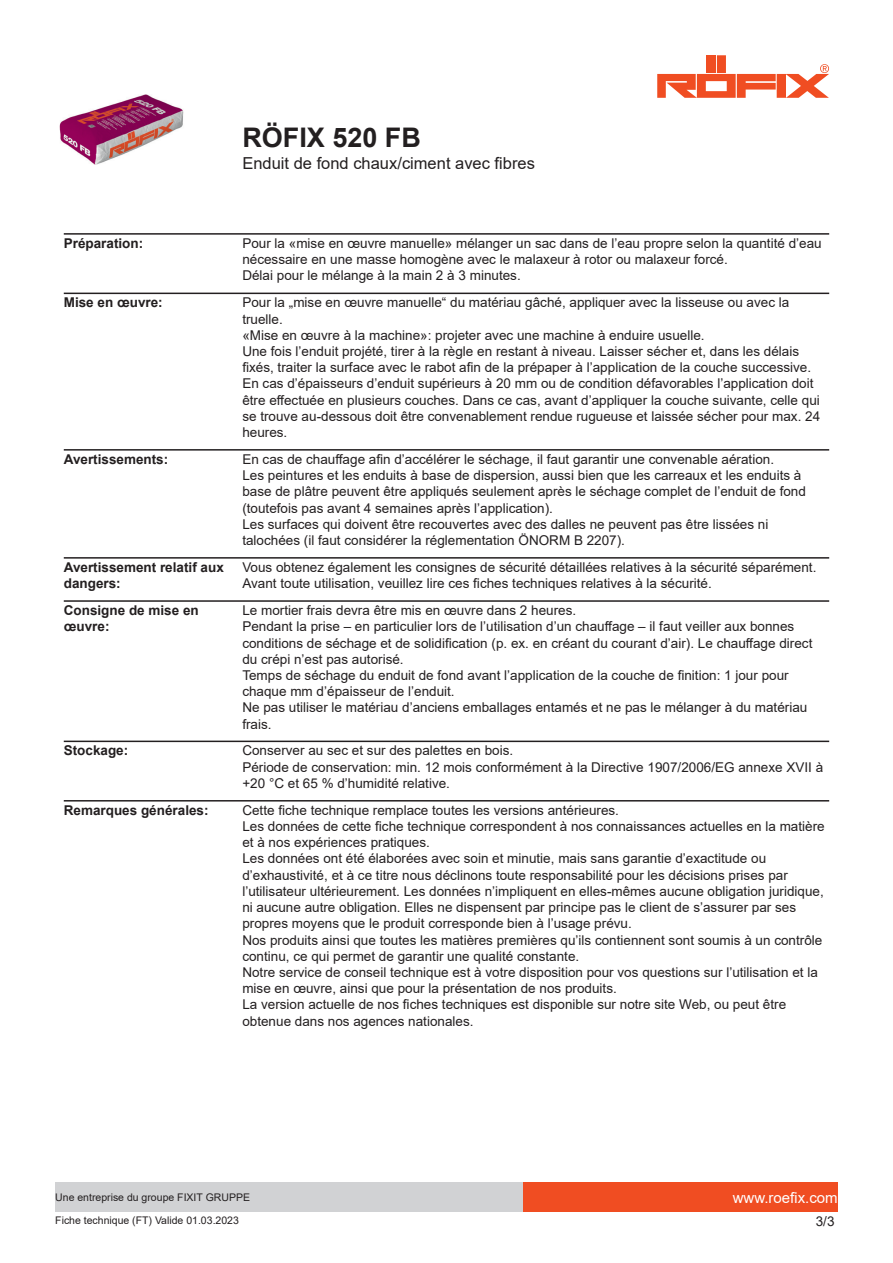
<style>
.page{position:relative;width:893px;height:1263px;background:#fff}
.page>*{position:absolute;margin:0;border:0;box-sizing:border-box;transform-origin:0 0}
.t1{font:700 27px "Arial";color:#231f20}
.t2{font:16.5px "Arial";color:#231f20}
.t3{font:15px "Arial";color:#fff}
.t4{font:13.5px/16.2px "Arial";color:#231f20}
.t5{font:700 13.5px/16.2px "Arial";color:#231f20}
.t6{font:10.5px "Arial";color:#231f20}
</style>
<div class="page">
<img style="left:59px;top:95px;width:125px;height:70px">
<div style="left:717px;top:55px;width:9px;height:18px;background:#f04d22"></div>
<div style="left:707px;top:55px;width:9px;height:18px;background:#f04d22"></div>
<svg style="left:657px;top:64px;width:172px;height:34px"></svg>
<div style="left:523px;top:1182px;width:315px;height:30px;background:#f04d22"></div>
<div style="left:55px;top:1182px;width:468px;height:30px;background:#d1d2d4"></div>
<hr style="left:64px;top:233px;width:765px;height:2px;background:#231f20">
<hr style="left:64px;top:293px;width:765px;height:1px;background:#231f20">
<hr style="left:64px;top:449px;width:765px;height:2px;background:#231f20">
<hr style="left:64px;top:557px;width:765px;height:2px;background:#231f20">
<hr style="left:64px;top:600px;width:765px;height:2px;background:#231f20">
<hr style="left:64px;top:741px;width:765px;height:1px;background:#231f20">
<hr style="left:64px;top:800px;width:765px;height:1px;background:#231f20">
<h1 class="t1" style="left:242px;top:119px;width:180px">RÖFIX 520 FB</h1>
<p class="t2" style="left:242px;top:152px;width:294px">Enduit de fond chaux/ciment avec fibres</p>
<p class="t5" style="left:64px;top:235px;width:81px">Préparation:</p>
<p class="t4" style="left:242px;top:235px;width:581px">Pour la «mise en œuvre manuelle» mélanger un sac dans de l’eau propre selon la quantité d’eau nécessaire en une masse homogène avec le malaxeur à rotor ou malaxeur forcé.<br>Délai pour le mélange à la main 2 à 3 minutes.</p>
<p class="t5" style="left:64px;top:295px;width:101px">Mise en œuvre:</p>
<p class="t4" style="left:242px;top:294px;width:579px">Pour la „mise en œuvre manuelle“ du matériau gâché, appliquer avec la lisseuse ou avec la truelle.<br>«Mise en œuvre à la machine»: projeter avec une machine à enduire usuelle.<br>Une fois l’enduit projété, tirer à la règle en restant à niveau. Laisser sécher et, dans les délais fixés, traiter la surface avec le rabot afin de la prépaper à l’application de la couche successive.<br>En cas d’épaisseurs d’enduit supérieurs à 20 mm ou de condition défavorables l’application doit être effectuée en plusieurs couches. Dans ce cas, avant d’appliquer la couche suivante, celle qui se trouve au-dessous doit être convenablement rendue rugueuse et laissée sécher pour max. 24 heures.</p>
<p class="t5" style="left:64px;top:451px;width:106px">Avertissements:</p>
<p class="t4" style="left:242px;top:451px;width:565px">En cas de chauffage afin d’accélérer le séchage, il faut garantir une convenable aération.<br>Les peintures et les enduits à base de dispersion, aussi bien que les carreaux et les enduits à base de plâtre peuvent être appliqués seulement après le séchage complet de l’enduit de fond (toutefois pas avant 4 semaines après l’application).<br>Les surfaces qui doivent être recouvertes avec des dalles ne peuvent pas être lissées ni talochées (il faut considérer la réglementation ÖNORM B 2207).</p>
<p class="t5" style="left:64px;top:559px;width:162px">Avertissement relatif aux dangers:</p>
<p class="t4" style="left:242px;top:559px;width:576px">Vous obtenez également les consignes de sécurité détaillées relatives à la sécurité séparément.<br>Avant toute utilisation, veuillez lire ces fiches techniques relatives à la sécurité.</p>
<p class="t5" style="left:64px;top:602px;width:137px">Consigne de mise en œuvre:</p>
<p class="t4" style="left:242px;top:602px;width:571px">Le mortier frais devra être mis en œuvre dans 2 heures.<br>Pendant la prise – en particulier lors de l’utilisation d’un chauffage – il faut veiller aux bonnes conditions de séchage et de solidification (p. ex. en créant du courant d’air). Le chauffage direct du crépi n’est pas autorisé.<br>Temps de séchage du enduit de fond avant l’application de la couche de finition: 1 jour pour chaque mm d’épaisseur de l’enduit.<br>Ne pas utiliser le matériau d’anciens emballages entamés et ne pas le mélanger à du matériau frais.</p>
<p class="t5" style="left:64px;top:743px;width:66px">Stockage:</p>
<p class="t4" style="left:242px;top:742px;width:582px">Conserver au sec et sur des palettes en bois.<br>Période de conservation: min. 12 mois conformément à la Directive 1907/2006/EG annexe XVII à +20 °C et 65 % d’humidité relative.</p>
<p class="t5" style="left:64px;top:802px;width:146px">Remarques générales:</p>
<p class="t4" style="left:242px;top:802px;width:584px">Cette fiche technique remplace toutes les versions antérieures.<br>Les données de cette fiche technique correspondent à nos connaissances actuelles en la matière et à nos expériences pratiques.<br>Les données ont été élaborées avec soin et minutie, mais sans garantie d’exactitude ou d’exhaustivité, et à ce titre nous déclinons toute responsabilité pour les décisions prises par l’utilisateur ultérieurement. Les données n’impliquent en elles-mêmes aucune obligation juridique, ni aucune autre obligation. Elles ne dispensent par principe pas le client de s’assurer par ses propres moyens que le produit corresponde bien à l’usage prévu.<br>Nos produits ainsi que toutes les matières premières qu’ils contiennent sont soumis à un contrôle continu, ce qui permet de garantir une qualité constante.<br>Notre service de conseil technique est à votre disposition pour vos questions sur l’utilisation et la mise en œuvre, ainsi que pour la présentation de nos produits.<br>La version actuelle de nos fiches techniques est disponible sur notre site Web, ou peut être obtenue dans nos agences nationales.</p>
<p class="t6" style="left:55px;top:1190px;width:196px">Une entreprise du groupe FIXIT GRUPPE</p>
<p class="t3" style="left:733px;top:1187px;width:107px">www.roefix.com</p>
<p class="t6" style="left:55px;top:1213px;width:185px">Fiche technique (FT) Valide 01.03.2023</p>
<p class="t4" style="left:816px;top:1213px;width:20px">3/3</p>
</div>
